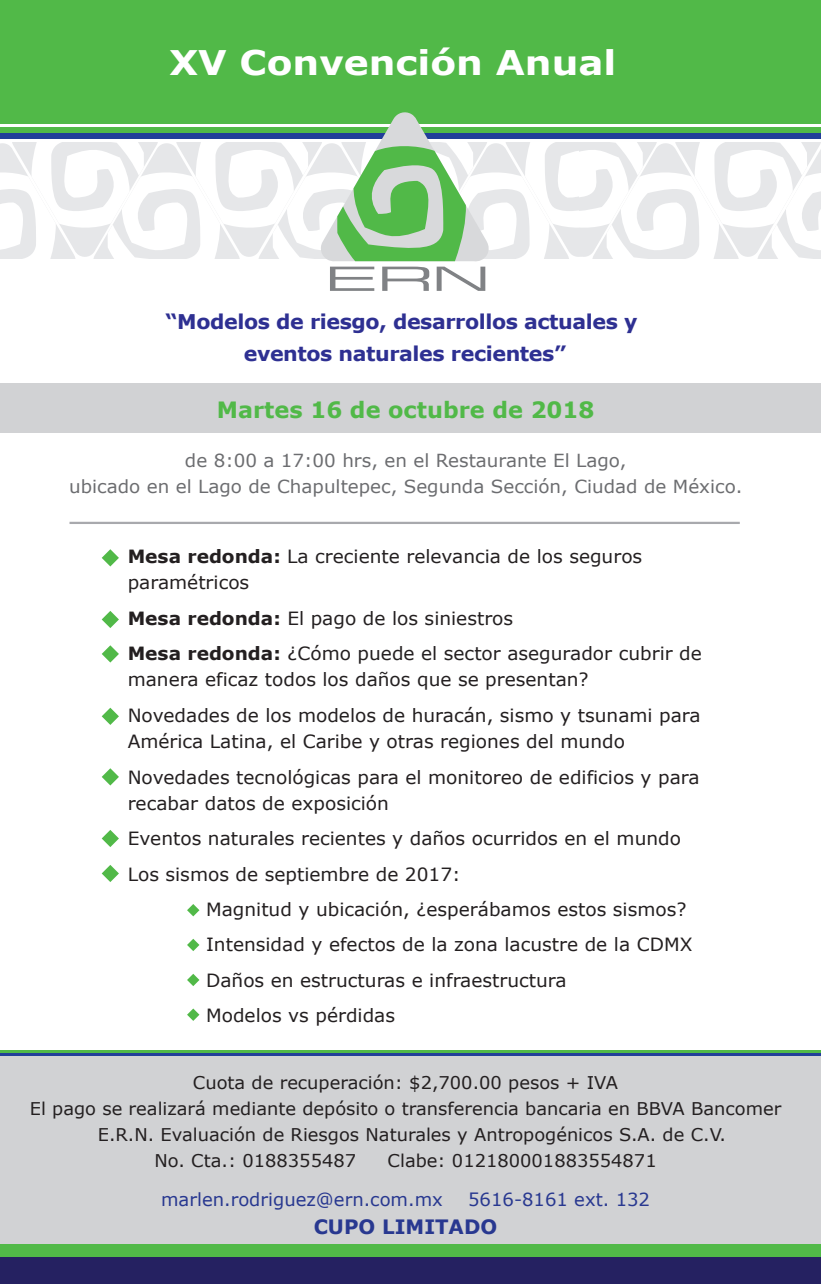
<style>
.page{position:relative;width:821px;height:1284px;background:#fff}
.page>*{position:absolute;margin:0;border:0;box-sizing:border-box;transform-origin:0 0}
.t1{font:700 33.98px "Verdana";color:#fff;scale:1.11 1}
.t2{font:700 22.5px "Verdana";color:#51b948}
.t3{font:700 20.25px/31.9px "Verdana";letter-spacing:-.02em;color:#2e3092;text-align:center}
.t4{font:700 19.8px "Verdana";color:#283890}
.t5{font:18.22px/35.3px "Verdana";color:#231f20}
.t6{font:18px/26.1px "Verdana";color:#6c6d70;text-align:center}
.t7{font:18px "Verdana";color:#283890}
.t8{font:17.55px "Verdana";color:#231f20}
.s1{font-weight:700}
</style>
<div class="page">
<div style="left:0;top:0;width:821px;height:123px;background:#51b948"></div>
<div style="left:0;top:383px;width:821px;height:50px;background:#d1d2d4"></div>
<div style="left:0;top:1053px;width:821px;height:191px;background:#d1d2d4"></div>
<div style="left:0;top:1244px;width:821px;height:13px;background:#51b948"></div>
<div style="left:0;top:1257px;width:821px;height:26px;background:#252161"></div>
<hr style="left:0;top:1053px;width:821px;height:3px;background:#223f99">
<hr style="left:0;top:1050px;width:821px;height:3px;background:#51b948">
<svg style="left:0;top:112px;width:821px;height:179px"></svg>
<svg style="left:102px;top:549px;width:17px;height:17px"></svg>
<svg style="left:102px;top:611px;width:17px;height:17px"></svg>
<svg style="left:102px;top:645px;width:17px;height:17px"></svg>
<svg style="left:102px;top:707px;width:17px;height:18px"></svg>
<svg style="left:102px;top:768px;width:17px;height:17px"></svg>
<svg style="left:102px;top:830px;width:17px;height:17px"></svg>
<svg style="left:102px;top:865px;width:17px;height:17px"></svg>
<svg style="left:187px;top:904px;width:12px;height:12px"></svg>
<svg style="left:187px;top:938px;width:12px;height:13px"></svg>
<svg style="left:187px;top:974px;width:12px;height:12px"></svg>
<svg style="left:187px;top:1008px;width:12px;height:12px"></svg>
<hr style="left:70px;top:522px;width:670px;height:2px;background:#a8a9ad">
<h1 class="t1" style="left:169px;top:39px;width:404px">XV Convención Anual</h1>
<p class="t3" style="left:166px;top:305px;width:473px">“Modelos de riesgo, desarrollos actuales y eventos naturales recientes”</p>
<p class="t2" style="left:217px;top:394px;width:379px">Martes 16 de octubre de 2018</p>
<p class="t6" style="left:69px;top:447px;width:675px">de 8:00 a 17:00 hrs, en el Restaurante El Lago,<br>ubicado en el Lago de Chapultepec, Segunda Sección, Ciudad de México.</p>
<p class="t5" style="left:128px;top:543px;width:516px;line-height:26.3px"><span class="s1">Mesa redonda:</span> La creciente relevancia de los seguros paramétricos</p>
<p class="t5" style="left:128px;top:600px;width:576px"><span class="s1">Mesa redonda:</span> El pago de los siniestros<br><span class="s1">Mesa redonda:</span> ¿Cómo puede el sector asegurador cubrir de</p>
<p class="t5" style="left:128px;top:662px;width:574px">manera eficaz todos los daños que se presentan?<br>Novedades de los modelos de huracán, sismo y tsunami para</p>
<p class="t5" style="left:128px;top:723px;width:573px">América Latina, el Caribe y otras regiones del mundo<br>Novedades tecnológicas para el monitoreo de edificios y para</p>
<p class="t5" style="left:128px;top:785px;width:263px">recabar datos de exposición</p>
<p class="t5" style="left:128px;top:820px;width:555px">Eventos naturales recientes y daños ocurridos en el mundo</p>
<p class="t5" style="left:128px;top:856px;width:334px">Los sismos de septiembre de 2017:</p>
<p class="t5" style="left:206px;top:891px;width:482px">Magnitud y ubicación, ¿esperábamos estos sismos?</p>
<p class="t5" style="left:206px;top:926px;width:488px">Intensidad y efectos de la zona lacustre de la CDMX</p>
<p class="t5" style="left:206px;top:962px;width:362px">Daños en estructuras e infraestructura</p>
<p class="t5" style="left:206px;top:997px;width:190px">Modelos vs pérdidas</p>
<p class="t8" style="left:193px;top:1070px;width:427px">Cuota de recuperación: $2,700.00 pesos + IVA</p>
<p class="t8" style="left:30px;top:1096px;width:753px">El pago se realizará mediante depósito o transferencia bancaria en BBVA Bancomer</p>
<p class="t8" style="left:98px;top:1122px;width:630px">E.R.N. Evaluación de Riesgos Naturales y Antropogénicos S.A. de C.V.</p>
<p class="t8" style="left:154px;top:1148px;width:203px">No. Cta.: 0188355487</p>
<p class="t8" style="left:388px;top:1148px;width:271px">Clabe: 012180001883554871</p>
<p class="t7" style="left:161px;top:1186px;width:283px">marlen.rodriguez@ern.com.mx</p>
<p class="t7" style="left:468px;top:1186px;width:183px">5616-8161 ext. 132</p>
<p class="t4" style="left:314px;top:1212px;width:185px">CUPO LIMITADO</p>
</div>
